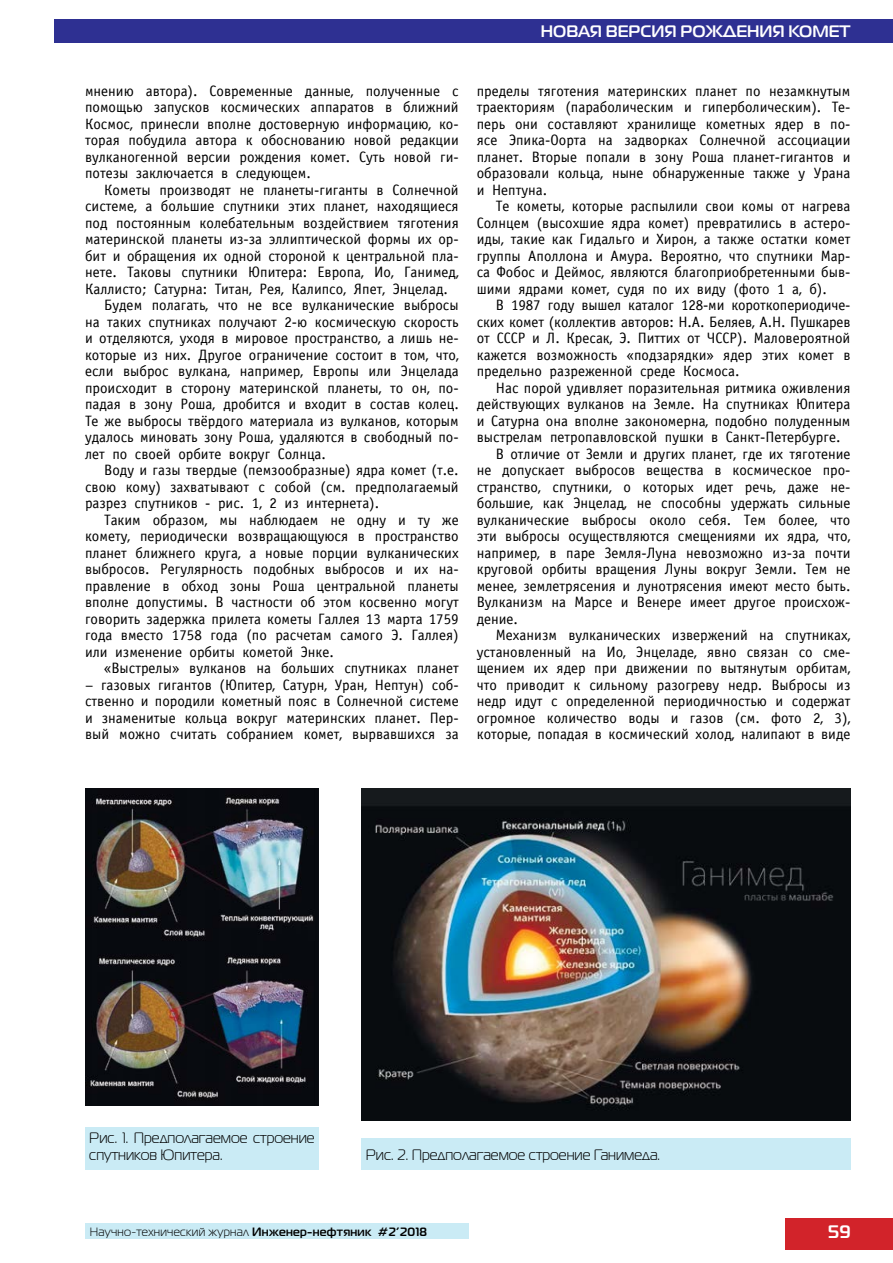
<style>
.page{position:relative;width:893px;height:1263px;background:#fff}
.page>*{position:absolute;margin:0;border:0;box-sizing:border-box;transform-origin:0 0}
.t1{font:700 18px "PT Magistral";color:#fff}
.t2{font:700 16.5px "PT Magistral";color:#fff}
.t3{font:15px/16.5px "Officina Sans";color:#000;text-align:justify}
.t4{font:15px/16.5px "PT Magistral";color:#000}
.t5{font:12px "PT Magistral";letter-spacing:.025em;color:#000}
.s1{font-weight:700}
</style>
<div class="page">
<div style="left:785px;top:1218px;width:108px;height:31px;background:#d2232a"></div>
<div style="left:85px;top:1224px;width:383px;height:15px;background:#caebf5"></div>
<div style="left:54px;top:19px;width:839px;height:24px;background:#2e3092"></div>
<img style="left:85px;top:788px;width:234px;height:318px">
<img style="left:361px;top:788px;width:489px;height:332px">
<div style="left:85px;top:1127px;width:234px;height:42px;background:#caebf5"></div>
<div style="left:361px;top:1138px;width:489px;height:31px;background:#caebf5"></div>
<p class="t2" style="left:541px;top:21px;width:14px">нова</p>
<p class="t2" style="left:590px;top:21px;width:29px">я верси</p>
<p class="t2" style="left:664px;top:21px;width:30px">я рождени</p>
<p class="t2" style="left:772px;top:21px;width:30px">я коме</p>
<p class="t2" style="left:840px;top:21px;width:12px">т</p>
<p class="t3" style="left:85px;top:83px;width:375px">мнению автора). Современные данные, полученные с помощью запусков космических аппаратов в ближний Космос, принесли вполне достоверную информацию, ко&shy;торая побудила автора к обоснованию новой редакции вулканогенной версии рождения комет. Суть новой ги&shy;потезы заключается в следующем.</p>
<p class="t3" style="left:104px;top:182px;width:356px">Кометы производят не планеты-гиганты в Солнечной</p>
<p class="t3" style="left:85px;top:198px;width:375px">системе, а большие спутники этих планет, находящиеся</p>
<p class="t3" style="left:85px;top:215px;width:375px">под постоянным колебательным воздействием тяготения</p>
<p class="t3" style="left:85px;top:231px;width:375px">материнской планеты из-за эллиптической формы их ор-</p>
<p class="t3" style="left:85px;top:248px;width:375px">бит и обращения их одной стороной к центральной пла-</p>
<p class="t3" style="left:85px;top:264px;width:375px">нете. Таковы спутники Юпитера: Европа, Ио, Ганимед,</p>
<p class="t3" style="left:85px;top:281px;width:364px">Каллисто; Сатурна: Титан, Рея, Калипсо, Япет, Энцелад.</p>
<p class="t3" style="left:104px;top:297px;width:356px">Будем полагать, что не все вулканические выбросы</p>
<p class="t3" style="left:85px;top:314px;width:375px">на таких спутниках получают 2-ю космическую скорость</p>
<p class="t3" style="left:85px;top:330px;width:375px">и отделяются, уходя в мировое пространство, а лишь не-</p>
<p class="t3" style="left:85px;top:347px;width:375px">которые из них. Другое ограничение состоит в том, что,</p>
<p class="t3" style="left:85px;top:363px;width:375px">если выброс вулкана, например, Европы или Энцелада</p>
<p class="t3" style="left:85px;top:380px;width:375px">происходит в сторону материнской планеты, то он, по-</p>
<p class="t3" style="left:85px;top:396px;width:375px">падая в зону Роша, дробится и входит в состав колец.</p>
<p class="t3" style="left:85px;top:413px;width:375px">Те же выбросы твёрдого материала из вулканов, которым</p>
<p class="t3" style="left:85px;top:429px;width:375px">удалось миновать зону Роша, удаляются в свободный по-</p>
<p class="t3" style="left:85px;top:446px;width:242px">лет по своей орбите вокруг Солнца.</p>
<p class="t3" style="left:104px;top:462px;width:356px">Воду и газы твердые (пемзообразные) ядра комет (т.е.</p>
<p class="t3" style="left:85px;top:479px;width:375px">свою кому) захватывают с собой (см. предполагаемый</p>
<p class="t3" style="left:85px;top:495px;width:296px">разрез спутников - рис. 1, 2 из интернета).</p>
<p class="t3" style="left:104px;top:512px;width:356px">Таким образом, мы наблюдаем не одну и ту же</p>
<p class="t3" style="left:85px;top:528px;width:375px">комету, периодически возвращающуюся в пространство</p>
<p class="t3" style="left:85px;top:545px;width:375px">планет ближнего круга, а новые порции вулканических</p>
<p class="t3" style="left:85px;top:561px;width:375px">выбросов. Регулярность подобных выбросов и их на-</p>
<p class="t3" style="left:85px;top:578px;width:375px">правление в обход зоны Роша центральной планеты</p>
<p class="t3" style="left:85px;top:594px;width:375px">вполне допустимы. В частности об этом косвенно могут</p>
<p class="t3" style="left:85px;top:611px;width:375px">говорить задержка прилета кометы Галлея 13 марта 1759</p>
<p class="t3" style="left:85px;top:627px;width:375px">года вместо 1758 года (по расчетам самого Э. Галлея)</p>
<p class="t3" style="left:85px;top:644px;width:250px">или изменение орбиты кометой Энке.</p>
<p class="t3" style="left:104px;top:660px;width:356px">«Выстрелы» вулканов на больших спутниках планет</p>
<p class="t3" style="left:85px;top:677px;width:375px">– газовых гигантов (Юпитер, Сатурн, Уран, Нептун) соб&shy;ственно и породили кометный пояс в Солнечной системе и знаменитые кольца вокруг материнских планет. Пер&shy;вый можно считать собранием комет, вырвавшихся за</p>
<p class="t3" style="left:477px;top:83px;width:375px">пределы тяготения материнских планет по незамкнутым траекториям (параболическим и гиперболическим). Те&shy;перь они составляют хранилище кометных ядер в по&shy;ясе Эпика-Оорта на задворках Солнечной ассоциации планет. Вторые попали в зону Роша планет-гигантов и образовали кольца, ныне обнаруженные также у Урана и Нептуна.</p>
<p class="t3" style="left:477px;top:198px;width:375px;text-indent:19px">Те кометы, которые распылили свои комы от нагрева Солнцем (высохшие ядра комет) превратились в астеро&shy;иды, такие как Гидальго и Хирон, а также остатки комет группы Аполлона и Амура. Вероятно, что спутники Мар&shy;са Фобос и Деймос, являются благоприобретенными быв&shy;шими ядрами комет, судя по их виду (фото 1 а, б).</p>
<p class="t3" style="left:477px;top:297px;width:375px;text-indent:19px">В 1987 году вышел каталог 128-ми короткопериодиче&shy;ских комет (коллектив авторов: Н.А. Беляев, А.Н. Пушкарев от СССР и Л. Кресак, Э. Питтих от ЧССР). Маловероятной кажется возможность «подзарядки» ядер этих комет в предельно разреженной среде Космоса.</p>
<p class="t3" style="left:496px;top:380px;width:356px">Нас порой удивляет поразительная ритмика оживления</p>
<p class="t3" style="left:477px;top:396px;width:375px">действующих вулканов на Земле. На спутниках Юпитера</p>
<p class="t3" style="left:477px;top:413px;width:375px">и Сатурна она вполне закономерна, подобно полуденным</p>
<p class="t3" style="left:477px;top:429px;width:365px">выстрелам петропавловской пушки в Санкт-Петербурге.</p>
<p class="t3" style="left:496px;top:446px;width:356px">В отличие от Земли и других планет, где их тяготение</p>
<p class="t3" style="left:477px;top:462px;width:375px">не допускает выбросов вещества в космическое про-</p>
<p class="t3" style="left:477px;top:479px;width:375px">странство, спутники, о которых идет речь, даже не-</p>
<p class="t3" style="left:477px;top:495px;width:375px">большие, как Энцелад, не способны удержать сильные</p>
<p class="t3" style="left:477px;top:512px;width:375px">вулканические выбросы около себя. Тем более, что</p>
<p class="t3" style="left:477px;top:528px;width:375px">эти выбросы осуществляются смещениями их ядра, что,</p>
<p class="t3" style="left:477px;top:545px;width:375px">например, в паре Земля-Луна невозможно из-за почти</p>
<p class="t3" style="left:477px;top:561px;width:375px">круговой орбиты вращения Луны вокруг Земли. Тем не</p>
<p class="t3" style="left:477px;top:578px;width:375px">менее, землетрясения и лунотрясения имеют место быть.</p>
<p class="t3" style="left:477px;top:594px;width:375px">Вулканизм на Марсе и Венере имеет другое происхож-</p>
<p class="t3" style="left:477px;top:611px;width:43px">дение.</p>
<p class="t3" style="left:496px;top:627px;width:356px">Механизм вулканических извержений на спутниках,</p>
<p class="t3" style="left:477px;top:644px;width:375px">установленный на Ио, Энцеладе, явно связан со сме-</p>
<p class="t3" style="left:477px;top:660px;width:375px">щением их ядер при движении по вытянутым орбитам,</p>
<p class="t3" style="left:477px;top:677px;width:375px">что приводит к сильному разогреву недр. Выбросы из</p>
<p class="t3" style="left:477px;top:693px;width:375px">недр идут с определенной периодичностью и содержат</p>
<p class="t3" style="left:477px;top:710px;width:375px">огромное количество воды и газов (см. фото 2, 3),</p>
<p class="t3" style="left:477px;top:726px;width:375px">которые, попадая в космический холод, налипают в виде</p>
<p class="t4" style="left:89px;top:1130px;width:227px">Рис. 1. Предполагаемое строение спутников Юпитера.</p>
<p class="t4" style="left:366px;top:1146px;width:296px">Рис. 2. Предполагаемое строение Ганимеда.</p>
<p class="t5" style="left:90px;top:1225px;width:339px">Научно-технический журнал <span class="s1">Инженер-нефтяник #2’2018</span></p>
<p class="t1" style="left:828px;top:1221px;width:24px">59</p>
</div>
